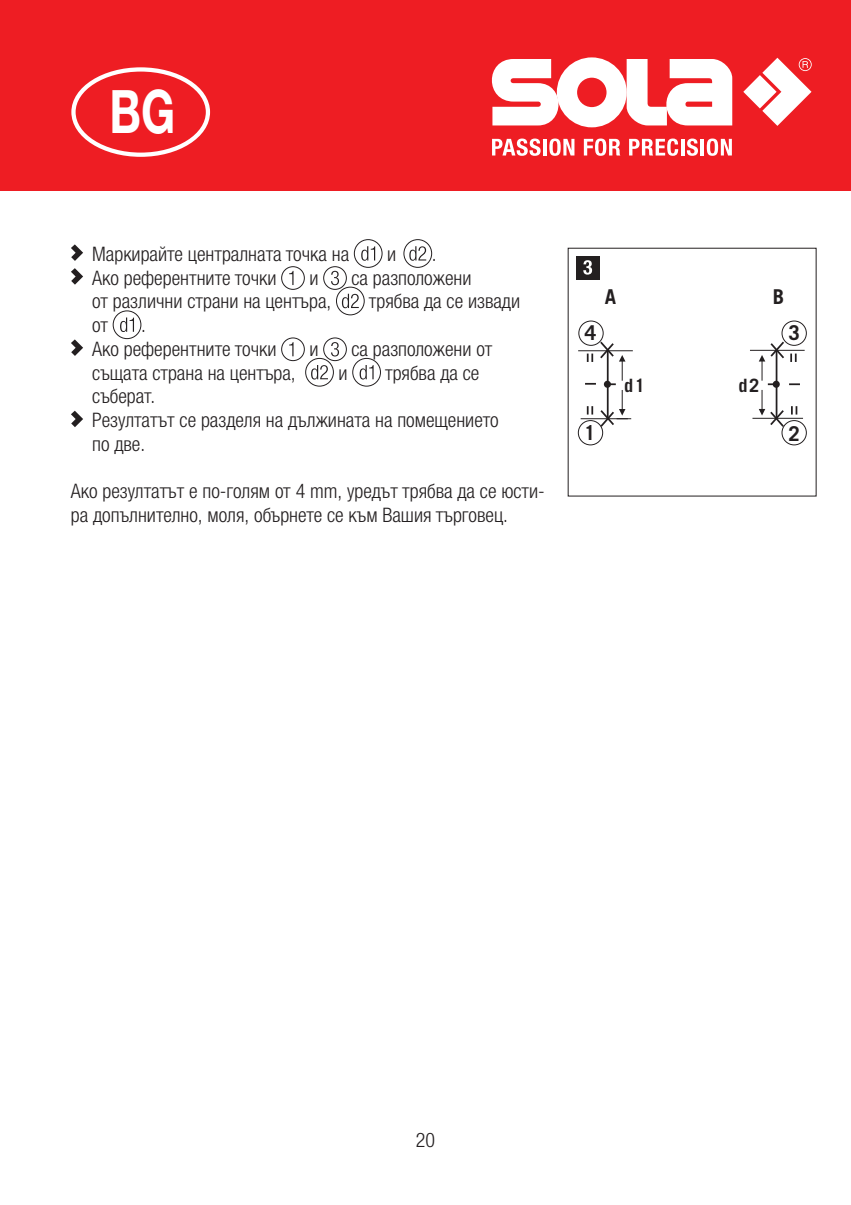
<style>
.page{position:relative;width:851px;height:1205px;background:#fff}
.page>*{position:absolute;margin:0;border:0;box-sizing:border-box;transform-origin:0 0}
.t1{font:700 60px "Helvetica Neue LTW1 G";color:#fff;scale:.75 1}
.t2{font:700 20.5px "Trade Gothic";color:#231f20}
.t3{font:300 condensed 20px/23.8px "Helvetica Neue LTW1 G";color:#231f20}
.t4{font:700 18.25px "Trade Gothic";color:#231f20}
</style>
<div class="page">
<div style="left:0;top:0;width:850px;height:191px;background:#ee1d23"></div>
<svg style="left:491px;top:57px;width:241px;height:70px"></svg>
<svg style="left:743px;top:58px;width:68px;height:68px"></svg>
<svg style="left:492px;top:139px;width:48px;height:17px"></svg>
<hr style="left:543px;top:139px;width:3px;height:16px;background:#fff">
<svg style="left:549px;top:139px;width:25px;height:17px"></svg>
<svg style="left:583px;top:139px;width:37px;height:17px"></svg>
<svg style="left:629px;top:139px;width:49px;height:17px"></svg>
<hr style="left:681px;top:139px;width:3px;height:16px;background:#fff">
<svg style="left:686px;top:139px;width:11px;height:17px"></svg>
<hr style="left:700px;top:139px;width:3px;height:16px;background:#fff">
<svg style="left:706px;top:139px;width:25px;height:17px"></svg>
<div style="left:71px;top:67px;width:139px;height:90px;border:4px solid #fff;border-radius:50%"></div>
<svg style="left:71px;top:244px;width:12px;height:17px"></svg>
<div style="left:354px;top:239px;width:28px;height:29px;border:1px solid #231f20;border-radius:50%"></div>
<svg style="left:361px;top:246px;width:14px;height:15px"></svg>
<div style="left:403px;top:239px;width:29px;height:29px;border:1px solid #231f20;border-radius:50%"></div>
<svg style="left:409px;top:246px;width:17px;height:15px"></svg>
<svg style="left:71px;top:268px;width:12px;height:17px"></svg>
<div style="left:281px;top:266px;width:23px;height:24px;border:1px solid #231f20;border-radius:50%"></div>
<svg style="left:289px;top:271px;width:4px;height:14px"></svg>
<div style="left:323px;top:266px;width:23px;height:24px;border:1px solid #231f20;border-radius:50%"></div>
<svg style="left:331px;top:271px;width:8px;height:14px"></svg>
<div style="left:336px;top:287px;width:28px;height:28px;border:1px solid #231f20;border-radius:50%"></div>
<svg style="left:342px;top:294px;width:17px;height:14px"></svg>
<div style="left:113px;top:311px;width:28px;height:28px;border:1px solid #231f20;border-radius:50%"></div>
<svg style="left:120px;top:317px;width:14px;height:15px"></svg>
<svg style="left:71px;top:339px;width:12px;height:17px"></svg>
<div style="left:281px;top:338px;width:23px;height:23px;border:1px solid #231f20;border-radius:50%"></div>
<svg style="left:289px;top:342px;width:4px;height:14px"></svg>
<div style="left:323px;top:338px;width:23px;height:23px;border:1px solid #231f20;border-radius:50%"></div>
<svg style="left:331px;top:342px;width:8px;height:14px"></svg>
<div style="left:305px;top:358px;width:28px;height:28px;border:1px solid #231f20;border-radius:50%"></div>
<svg style="left:311px;top:365px;width:17px;height:14px"></svg>
<div style="left:352px;top:358px;width:29px;height:28px;border:1px solid #231f20;border-radius:50%"></div>
<svg style="left:359px;top:365px;width:14px;height:14px"></svg>
<svg style="left:71px;top:411px;width:12px;height:16px"></svg>
<hr style="left:749px;top:350px;width:55px;height:1px;background:#231f20">
<hr style="left:752px;top:418px;width:50px;height:1px;background:#231f20">
<div style="left:578px;top:321px;width:25px;height:25px;border:1px solid #231f20;border-radius:50%"></div>
<div style="left:781px;top:321px;width:25px;height:25px;border:1px solid #231f20;border-radius:50%"></div>
<div style="left:577px;top:420px;width:26px;height:25px;border:1px solid #231f20;border-radius:50%"></div>
<div style="left:781px;top:420px;width:25px;height:25px;border:1px solid #231f20;border-radius:50%"></div>
<hr style="left:578px;top:350px;width:54px;height:1px;background:#231f20">
<svg style="left:758px;top:340px;width:41px;height:89px"></svg>
<svg style="left:585px;top:340px;width:42px;height:89px"></svg>
<hr style="left:580px;top:418px;width:51px;height:1px;background:#231f20">
<div style="left:576px;top:256px;width:23px;height:23px;background:#231f20"></div>
<svg style="left:583px;top:260px;width:9px;height:15px"></svg>
<h1 class="t1" style="left:109px;top:75px;width:89px">BG</h1>
<p class="t3" style="left:92px;top:242px;width:258px">Маркирайте централната точка на</p>
<p class="t3" style="left:387px;top:242px;width:11px">и</p>
<p class="t3" style="left:432px;top:242px;width:6px">.</p>
<p class="t3" style="left:92px;top:266px;width:186px">Ако референтните точки</p>
<p class="t3" style="left:309px;top:266px;width:11px">и</p>
<p class="t3" style="left:351px;top:266px;width:122px">са разположени</p>
<p class="t3" style="left:92px;top:290px;width:241px">от различни страни на центъра,</p>
<p class="t3" style="left:369px;top:290px;width:153px">трябва да се извади</p>
<p class="t3" style="left:92px;top:313px;width:17px">от</p>
<p class="t3" style="left:92px;top:313px;width:186px;text-indent:49px">.<br>Ако референтните точки</p>
<p class="t3" style="left:309px;top:337px;width:11px">и</p>
<p class="t3" style="left:351px;top:337px;width:142px">са разположени от</p>
<p class="t3" style="left:92px;top:361px;width:205px">същата страна на центъра,</p>
<p class="t3" style="left:338px;top:361px;width:11px">и</p>
<p class="t3" style="left:385px;top:361px;width:96px">трябва да се</p>
<p class="t3" style="left:92px;top:385px;width:408px">съберат.<br>Резултатът се разделя на дължината на помещението по две.</p>
<p class="t3" style="left:71px;top:480px;width:475px">Ако резултатът е по-голям от 4 mm, уредът трябва да се юсти&shy;ра допълнително, моля, обърнете се към Вашия търговец.</p>
<p class="t2" style="left:584px;top:320px;width:13px">4</p>
<p class="t2" style="left:604px;top:284px;width:13px">A</p>
<p class="t2" style="left:772px;top:284px;width:13px">B</p>
<p class="t2" style="left:788px;top:320px;width:13px">3</p>
<p class="t2" style="left:584px;top:420px;width:13px">1</p>
<p class="t4" style="left:624px;top:375px;width:22px">d 1</p>
<p class="t4" style="left:738px;top:375px;width:22px">d 2</p>
<p class="t2" style="left:788px;top:421px;width:13px">2</p>
<p class="t3" style="left:416px;top:1128px;width:21px">20</p>
</div>
